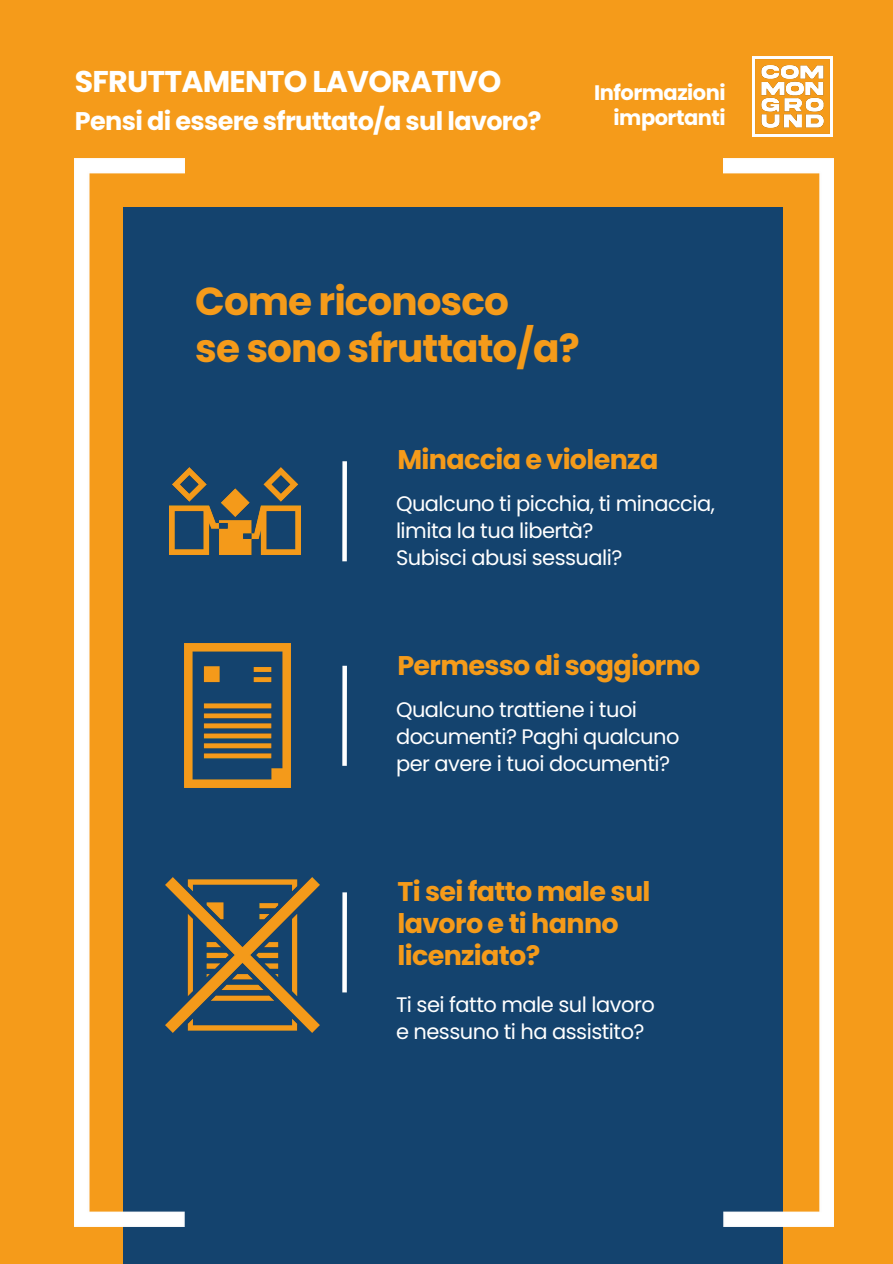
<style>
.page{position:relative;width:893px;height:1264px;background:#fff}
.page>*{position:absolute;margin:0;border:0;box-sizing:border-box;transform-origin:0 0}
.t1{font:700 39px "Poppins";letter-spacing:-.025em;color:#f59b1a}
.t2{font:700 30px "Poppins";letter-spacing:-.025em;color:#fff}
.t3{font:700 27px/31.5px "Poppins";letter-spacing:-.025em;color:#f59b1a}
.t4{font:700 25.5px "Poppins";letter-spacing:-.025em;color:#fff}
.t5{font:21px/27px "Poppins";letter-spacing:-.025em;color:#fff}
.t6{font:700 21px "Poppins";letter-spacing:-.025em;color:#fff}
</style>
<div class="page">
<div style="left:0;top:0;width:892px;height:1263px;background:#f59b1a"></div>
<img style="left:752px;top:57px;width:80px;height:79px">
<div style="left:124px;top:207px;width:659px;height:1056px;background:#14436e"></div>
<div style="left:342px;top:461px;width:5px;height:100px;background:#fff"></div>
<div style="left:342px;top:665px;width:5px;height:100px;background:#fff"></div>
<div style="left:342px;top:892px;width:5px;height:100px;background:#fff"></div>
<img style="left:185px;top:467px;width:115px;height:87px">
<img style="left:185px;top:643px;width:105px;height:144px">
<img style="left:185px;top:877px;width:135px;height:155px">
<img style="left:74px;top:158px;width:111px;height:1068px">
<img style="left:723px;top:158px;width:110px;height:1068px">
<p class="t2" style="left:75px;top:61px;width:428px">SFRUTTAMENTO LAVORATIVO</p>
<p class="t4" style="left:75px;top:103px;width:468px">Pensi di essere sfruttato/a sul lavoro?</p>
<p class="t6" style="left:594px;top:78px;width:133px">Informazioni</p>
<p class="t6" style="left:613px;top:103px;width:113px">importanti</p>
<p class="t1" style="left:195px;top:274px;width:315px">Come riconosco</p>
<p class="t1" style="left:195px;top:320px;width:386px">se sono sfruttato/a?</p>
<p class="t3" style="left:397px;top:444px;width:262px">Minaccia e violenza</p>
<p class="t5" style="left:396px;top:490px;width:320px">Qualcuno ti picchia, ti minaccia, limita la tua libertà?</p>
<p class="t5" style="left:396px;top:544px;width:228px">Subisci abusi sessuali?</p>
<p class="t3" style="left:397px;top:649px;width:304px">Permesso di soggiorno</p>
<p class="t5" style="left:396px;top:695px;width:285px">Qualcuno trattiene i tuoi documenti? Paghi qualcuno</p>
<p class="t5" style="left:396px;top:749px;width:276px">per avere i tuoi documenti?</p>
<p class="t3" style="left:397px;top:876px;width:254px">Ti sei fatto male sul lavoro e ti hanno licenziato?</p>
<p class="t5" style="left:396px;top:990px;width:260px">Ti sei fatto male sul lavoro</p>
<p class="t5" style="left:396px;top:1017px;width:250px">e nessuno ti ha assistito?</p>
</div>
